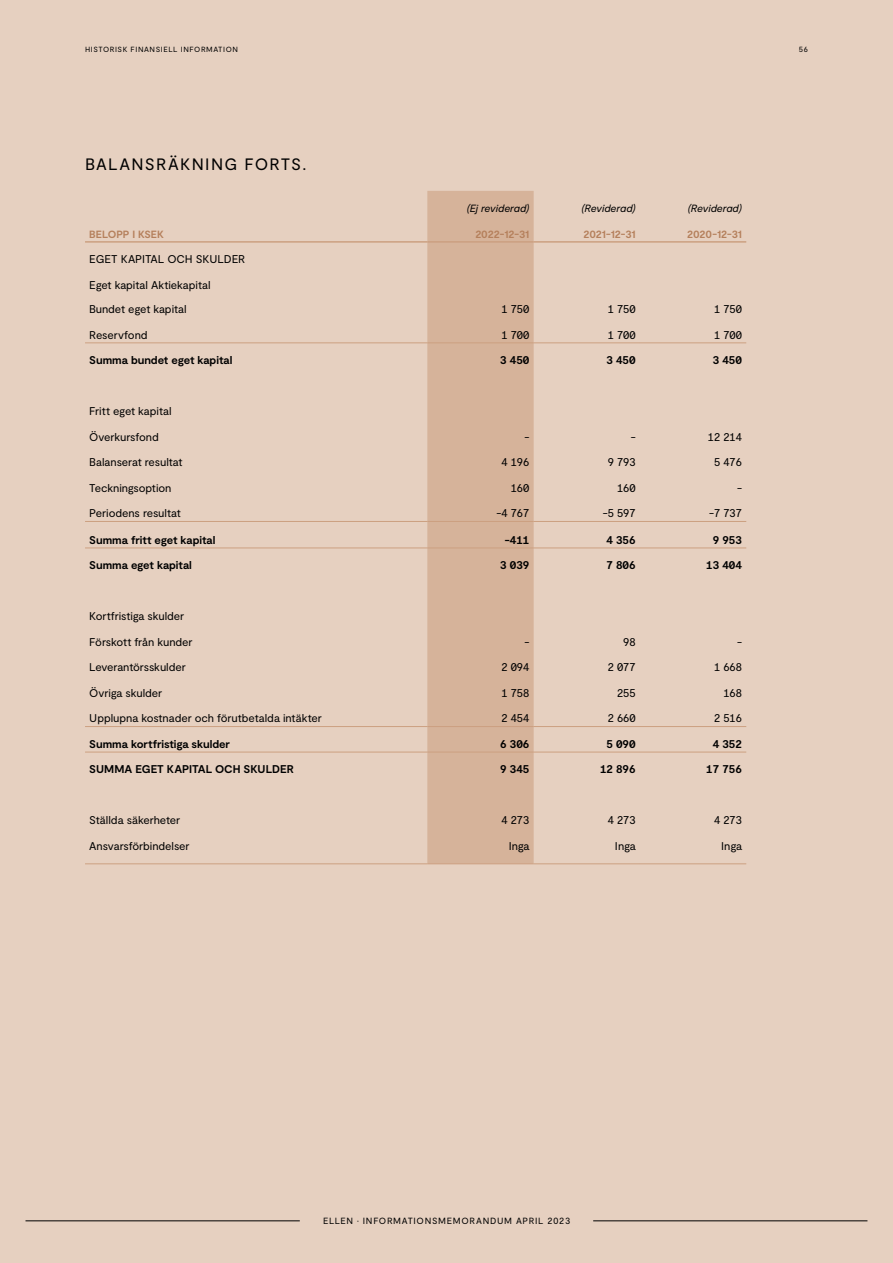
<style>
.page{position:relative;width:893px;height:1263px;background:#e6d0c0}
.page>*{position:absolute;margin:0;border:0;box-sizing:border-box;transform-origin:0 0}
.t1{font:16.5px "Moderat";letter-spacing:.075em;color:#000}
.t2{font:11.25px/24.5px "Moderat";letter-spacing:-.005em;color:#000}
.t3{font:700 11.25px "Moderat";color:#000}
.t4{font:700 10.5px "Moderat";letter-spacing:-.01em;color:#b5805c}
.t5{font:italic 10.5px "Moderat";letter-spacing:-.005em;color:#000}
.t6{font:9px "Moderat";letter-spacing:.075em;color:#000}
.t7{font:7.5px "Moderat";color:#000}
</style>
<div class="page">
<div style="left:427px;top:191px;width:107px;height:672px;background:#d6b39a"></div>
<hr style="left:85px;top:726px;width:342px;height:1px;background:#cca081">
<hr style="left:427px;top:726px;width:107px;height:1px;background:#cca081">
<hr style="left:534px;top:726px;width:106px;height:1px;background:#cca081">
<hr style="left:640px;top:726px;width:106px;height:1px;background:#cca081">
<hr style="left:85px;top:342px;width:342px;height:1px;background:#cca081">
<hr style="left:427px;top:342px;width:107px;height:1px;background:#cca081">
<hr style="left:534px;top:342px;width:106px;height:1px;background:#cca081">
<hr style="left:640px;top:342px;width:106px;height:1px;background:#cca081">
<hr style="left:85px;top:521px;width:342px;height:1px;background:#cca081">
<hr style="left:427px;top:521px;width:107px;height:1px;background:#cca081">
<hr style="left:534px;top:521px;width:106px;height:1px;background:#cca081">
<hr style="left:640px;top:521px;width:106px;height:1px;background:#cca081">
<hr style="left:85px;top:548px;width:342px;height:1px;background:#cca081">
<hr style="left:427px;top:548px;width:107px;height:1px;background:#cca081">
<hr style="left:534px;top:548px;width:106px;height:1px;background:#cca081">
<hr style="left:640px;top:548px;width:106px;height:1px;background:#cca081">
<hr style="left:85px;top:752px;width:342px;height:1px;background:#cca081">
<hr style="left:427px;top:752px;width:107px;height:1px;background:#cca081">
<hr style="left:534px;top:752px;width:106px;height:1px;background:#cca081">
<hr style="left:640px;top:752px;width:106px;height:1px;background:#cca081">
<hr style="left:85px;top:863px;width:342px;height:1px;background:#cca081">
<hr style="left:427px;top:863px;width:107px;height:1px;background:#cca081">
<hr style="left:534px;top:863px;width:106px;height:1px;background:#cca081">
<hr style="left:640px;top:863px;width:106px;height:1px;background:#cca081">
<hr style="left:85px;top:241px;width:342px;height:2px;background:#cca081">
<hr style="left:427px;top:241px;width:107px;height:2px;background:#cca081">
<hr style="left:534px;top:241px;width:106px;height:2px;background:#cca081">
<hr style="left:640px;top:241px;width:106px;height:2px;background:#cca081">
<hr style="left:593px;top:1220px;width:274px;height:1px;background:#000">
<hr style="left:26px;top:1220px;width:274px;height:1px;background:#000">
<p class="t7" style="left:85px;top:45px;width:12px">Historisk</p>
<p class="t7" style="left:131px;top:45px;width:6px">finansiell</p>
<p class="t7" style="left:181px;top:45px;width:7px">information</p>
<h1 class="t1" style="left:85px;top:154px;width:223px">BALANSRÄKNING FORTS.</h1>
<p class="t5" style="left:467px;top:202px;width:64px">(Ej reviderad)</p>
<p class="t5" style="left:582px;top:202px;width:56px">(Reviderad)</p>
<p class="t5" style="left:688px;top:202px;width:56px">(Reviderad)</p>
<p class="t4" style="left:89px;top:228px;width:76px">BELOPP I KSEK</p>
<p class="t4" style="left:475px;top:228px;width:56px">2022-12-31</p>
<p class="t4" style="left:583px;top:228px;width:54px">2021-12-31</p>
<p class="t4" style="left:687px;top:228px;width:56px">2020-12-31</p>
<p class="t2" style="left:89px;top:247px;width:158px">EGET KAPITAL OCH SKULDER</p>
<p class="t2" style="left:89px;top:273px;width:123px">Eget kapital Aktiekapital<br>Bundet eget kapital</p>
<p class="t2" style="left:501px;top:297px;width:29px">1 750</p>
<p class="t2" style="left:608px;top:297px;width:29px">1 750</p>
<p class="t2" style="left:714px;top:297px;width:29px">1 750</p>
<p class="t2" style="left:89px;top:323px;width:60px">Reservfond</p>
<p class="t2" style="left:501px;top:323px;width:29px">1 700</p>
<p class="t2" style="left:608px;top:323px;width:29px">1 700</p>
<p class="t2" style="left:714px;top:323px;width:29px">1 700</p>
<p class="t3" style="left:89px;top:354px;width:145px">Summa bundet eget kapital</p>
<p class="t3" style="left:500px;top:354px;width:31px">3 450</p>
<p class="t3" style="left:606px;top:354px;width:31px">3 450</p>
<p class="t3" style="left:713px;top:354px;width:31px">3 450</p>
<p class="t2" style="left:89px;top:399px;width:84px">Fritt eget kapital</p>
<p class="t2" style="left:89px;top:425px;width:71px">Överkursfond</p>
<p class="t2" style="left:524px;top:425px;width:7px">-</p>
<p class="t2" style="left:631px;top:425px;width:7px">-</p>
<p class="t2" style="left:708px;top:425px;width:36px">12 214</p>
<p class="t2" style="left:89px;top:450px;width:95px">Balanserat resultat</p>
<p class="t2" style="left:501px;top:450px;width:29px">4 196</p>
<p class="t2" style="left:608px;top:450px;width:29px">9 793</p>
<p class="t2" style="left:714px;top:450px;width:29px">5 476</p>
<p class="t2" style="left:89px;top:476px;width:84px">Teckningsoption</p>
<p class="t2" style="left:511px;top:476px;width:20px">160</p>
<p class="t2" style="left:617px;top:476px;width:20px">160</p>
<p class="t2" style="left:737px;top:476px;width:7px">-</p>
<p class="t2" style="left:89px;top:501px;width:93px">Periodens resultat</p>
<p class="t2" style="left:496px;top:501px;width:34px">-4 767</p>
<p class="t2" style="left:603px;top:501px;width:34px">-5 597</p>
<p class="t2" style="left:709px;top:501px;width:34px">-7 737</p>
<p class="t3" style="left:89px;top:533px;width:128px">Summa fritt eget kapital</p>
<p class="t3" style="left:505px;top:533px;width:26px">-411</p>
<p class="t3" style="left:606px;top:533px;width:31px">4 356</p>
<p class="t3" style="left:713px;top:533px;width:31px">9 953</p>
<p class="t3" style="left:89px;top:559px;width:104px">Summa eget kapital</p>
<p class="t3" style="left:500px;top:559px;width:31px">3 039</p>
<p class="t3" style="left:606px;top:559px;width:31px">7 806</p>
<p class="t3" style="left:706px;top:559px;width:37px">13 404</p>
<p class="t2" style="left:89px;top:604px;width:96px">Kortfristiga skulder</p>
<p class="t2" style="left:89px;top:630px;width:105px">Förskott från kunder</p>
<p class="t2" style="left:524px;top:630px;width:7px">-</p>
<p class="t2" style="left:623px;top:630px;width:14px">98</p>
<p class="t2" style="left:737px;top:630px;width:7px">-</p>
<p class="t2" style="left:89px;top:655px;width:98px">Leverantörsskulder</p>
<p class="t2" style="left:501px;top:655px;width:29px">2 094</p>
<p class="t2" style="left:608px;top:655px;width:29px">2 077</p>
<p class="t2" style="left:714px;top:655px;width:29px">1 668</p>
<p class="t2" style="left:89px;top:681px;width:74px">Övriga skulder</p>
<p class="t2" style="left:501px;top:681px;width:29px">1 758</p>
<p class="t2" style="left:617px;top:681px;width:20px">255</p>
<p class="t2" style="left:723px;top:681px;width:20px">168</p>
<p class="t2" style="left:89px;top:706px;width:234px">Upplupna kostnader och förutbetalda intäkter</p>
<p class="t2" style="left:501px;top:706px;width:29px">2 454</p>
<p class="t2" style="left:608px;top:706px;width:29px">2 660</p>
<p class="t2" style="left:714px;top:706px;width:29px">2 516</p>
<p class="t3" style="left:89px;top:737px;width:142px">Summa kortfristiga skulder</p>
<p class="t3" style="left:500px;top:737px;width:31px">6 306</p>
<p class="t3" style="left:606px;top:737px;width:31px">5 090</p>
<p class="t3" style="left:713px;top:737px;width:31px">4 352</p>
<p class="t3" style="left:89px;top:763px;width:206px">SUMMA EGET KAPITAL OCH SKULDER</p>
<p class="t3" style="left:500px;top:763px;width:31px">9 345</p>
<p class="t3" style="left:600px;top:763px;width:37px">12 896</p>
<p class="t3" style="left:706px;top:763px;width:37px">17 756</p>
<p class="t2" style="left:89px;top:808px;width:92px">Ställda säkerheter</p>
<p class="t2" style="left:501px;top:808px;width:29px">4 273</p>
<p class="t2" style="left:608px;top:808px;width:29px">4 273</p>
<p class="t2" style="left:714px;top:808px;width:29px">4 273</p>
<p class="t2" style="left:89px;top:834px;width:102px">Ansvarsförbindelser</p>
<p class="t2" style="left:509px;top:834px;width:22px">Inga</p>
<p class="t2" style="left:615px;top:834px;width:22px">Inga</p>
<p class="t2" style="left:721px;top:834px;width:22px">Inga</p>
<p class="t7" style="left:799px;top:45px;width:11px">56</p>
<p class="t6" style="left:323px;top:1216px;width:249px">ELLEN · INFORMATIONSMEMORANDUM APRIL 2023</p>
</div>
